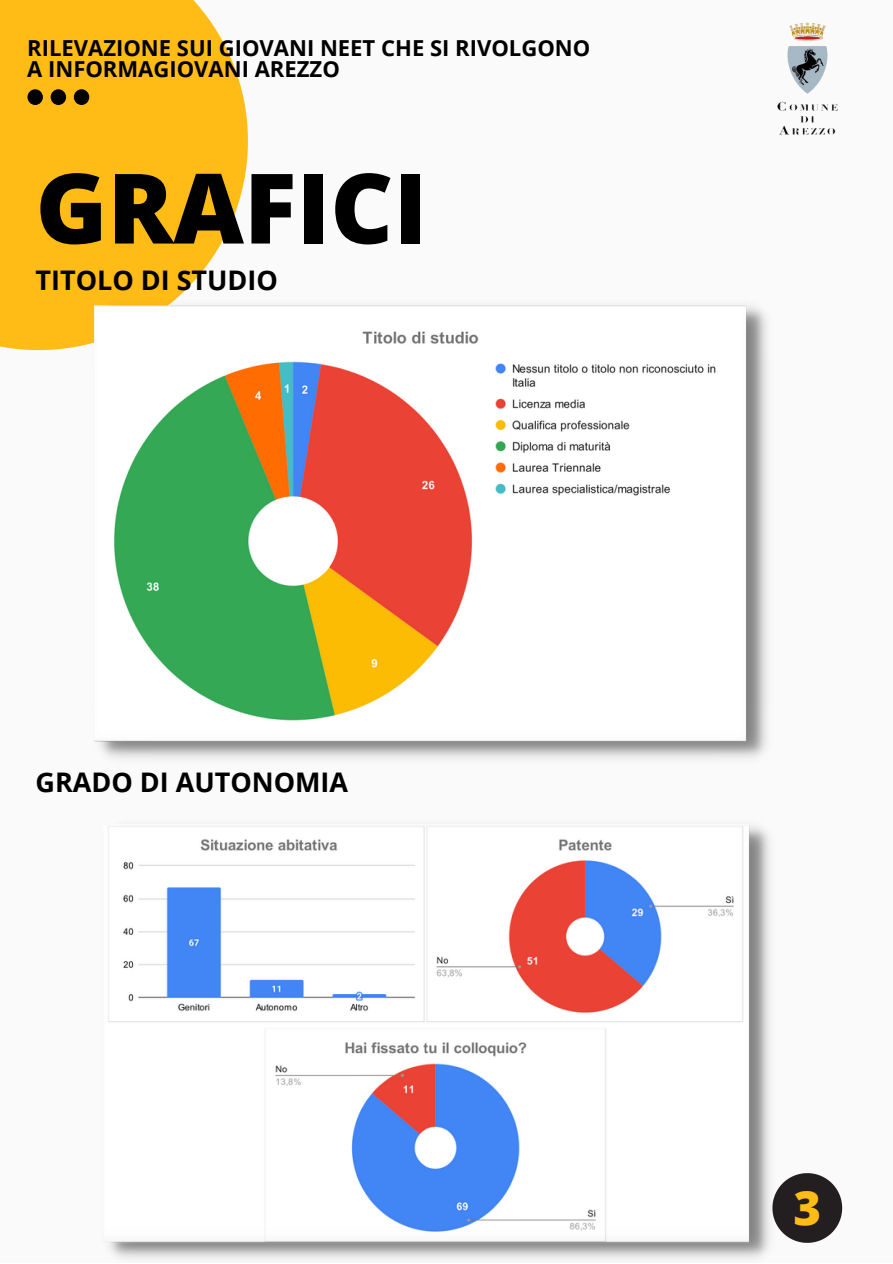
<style>
.page{position:relative;width:893px;height:1264px;background:#fff}
.page>*{position:absolute;margin:0;border:0;box-sizing:border-box;transform-origin:0 0}
.t1{font:800 97.2px "Open Sans";color:#000}
.t2{font:800 47.25px "Open Sans";color:#ffbc16}
.t3{font:700 27px "Open Sans";color:#000}
.t4{font:700 22.05px/21.3px "Open Sans";color:#000}
</style>
<div class="page">
<div style="left:0;top:0;width:892px;height:1262px;background:#fafafa"></div>
<svg style="left:0;top:0;width:248px;height:350px;fill:#ffbc16"></svg>
<svg style="left:27px;top:89px;width:62px;height:16px"></svg>
<img style="left:777px;top:22px;width:61px;height:113px">
<img style="left:89px;top:296px;width:678px;height:462px">
<img style="left:107px;top:825px;width:663px;height:434px">
<svg style="left:772px;top:1173px;width:70px;height:69px"></svg>
<p class="t4" style="left:27px;top:36px;width:564px">RILEVAZIONE SUI GIOVANI NEET CHE SI RIVOLGONO<br>A INFORMAGIOVANI AREZZO</p>
<h1 class="t1" style="left:35px;top:140px;width:393px">GRAFICI</h1>
<p class="t3" style="left:35px;top:261px;width:244px">TITOLO DI STUDIO</p>
<p class="t3" style="left:35px;top:763px;width:314px">GRADO DI AUTONOMIA</p>
<h2 class="t2" style="left:793px;top:1174px;width:29px">3</h2>
</div>
